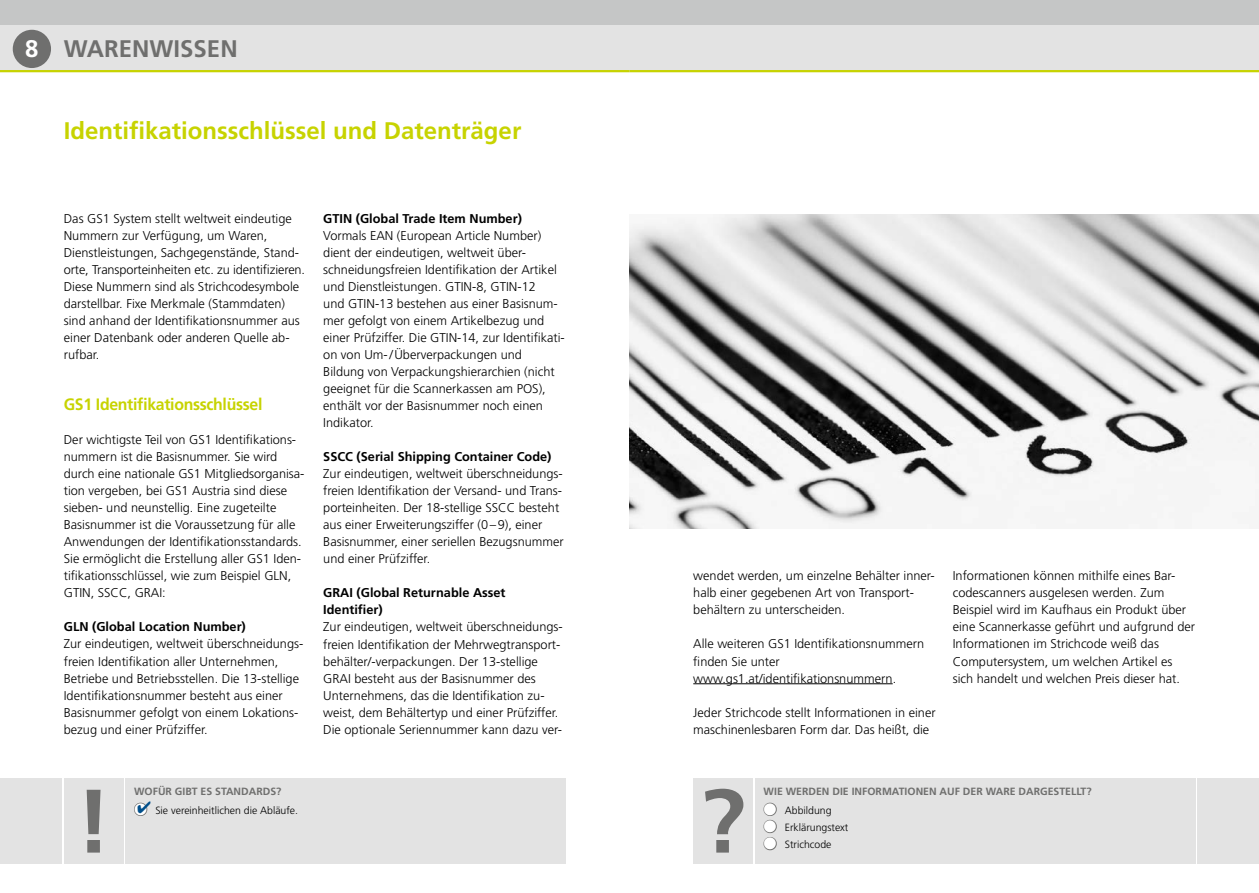
<style>
.page{position:relative;width:1259px;height:893px;background:#fff}
.page>*{position:absolute;margin:0;border:0;box-sizing:border-box;transform-origin:0 0}
.t1{font:700 24px "Frutiger CE";color:#c7d300}
.t2{font:700 24px "Frutiger CE";color:#6f6f6e}
.t3{font:700 16.5px "Frutiger CE";letter-spacing:-.02em;color:#c7d300;scale:.96 1}
.t4{font:300 12.75px/17px "Frutiger CE";color:#000}
.t5{font:700 12.75px/17px "Frutiger CE";color:#000}
.t6{font:700 10.5px "Frutiger CE";color:#6f6f6e}
.t7{font:300 10.5px "Frutiger CE";color:#000}
.s1{color:#fff}
.s2{color:#004f8b}
</style>
<div class="page">
<img style="left:629px;top:214px;width:630px;height:315px">
<div style="left:1197px;top:778px;width:62px;height:85px;background:#e3e3e3"></div>
<div style="left:755px;top:778px;width:440px;height:85px;background:#e3e3e3"></div>
<div style="left:693px;top:778px;width:60px;height:85px;background:#e3e3e3"></div>
<svg style="left:705px;top:789px;width:38px;height:64px"></svg>
<hr style="left:693px;top:683px;width:199px;height:1px;background:#000">
<div style="left:0;top:778px;width:62px;height:85px;background:#e3e3e3"></div>
<div style="left:126px;top:778px;width:440px;height:85px;background:#e3e3e3"></div>
<div style="left:64px;top:778px;width:59px;height:85px;background:#e3e3e3"></div>
<svg style="left:87px;top:790px;width:14px;height:63px"></svg>
<div style="left:0;top:0;width:629px;height:26px;background:#c5c6c6"></div>
<div style="left:629px;top:0;width:630px;height:26px;background:#c5c6c6"></div>
<div style="left:0;top:26px;width:629px;height:46px;background:#e3e3e3"></div>
<div style="left:629px;top:26px;width:630px;height:46px;background:#e3e3e3"></div>
<hr style="left:0;top:70px;width:629px;height:2px;background:#c7d300">
<hr style="left:629px;top:70px;width:630px;height:2px;background:#c7d300">
<div style="left:13px;top:30px;width:38px;height:38px;background:#6f6f6e;border-radius:50%"></div>
<svg style="left:763px;top:802px;width:14px;height:49px"></svg>
<svg style="left:134px;top:802px;width:14px;height:14px"></svg>
<h1 class="t2" style="left:25px;top:35px;width:214px"><span class="s1">8</span> WARENWISSEN</h1>
<h1 class="t1" style="left:64px;top:117px;width:459px">Identifikationsschlüssel und Datenträger</h1>
<p class="t4" style="left:64px;top:210px;width:243px">Das GS1 System stellt weltweit eindeutige Nummern zur Verfügung, um Waren, Dienstleistungen, Sachgegenstände, Stand&shy;orte, Transporteinheiten etc. zu identifizieren.<br>Diese Nummern sind als Strichcodesymbole darstellbar. Fixe Merkmale (Stammdaten) sind anhand der Identifikationsnummer aus einer Datenbank oder anderen Quelle ab&shy;rufbar.</p>
<p class="t3" style="left:64px;top:395px;width:208px">GS1 Identifikationsschlüssel</p>
<p class="t4" style="left:64px;top:431px;width:242px">Der wichtigste Teil von GS1 Identifikations&shy;nummern ist die Basisnummer. Sie wird durch eine nationale GS1 Mitgliedsorganisa&shy;tion vergeben, bei GS1 Austria sind diese sieben- und neunstellig. Eine zugeteilte Basisnummer ist die Voraussetzung für alle Anwendungen der Identifikationsstandards.<br>Sie ermöglicht die Erstellung aller GS1 Iden&shy;tifikationsschlüssel, wie zum Beispiel GLN, GTIN, SSCC, GRAI:</p>
<p class="t5" style="left:64px;top:618px;width:184px">GLN (Global Location Number)</p>
<p class="t4" style="left:64px;top:635px;width:241px">Zur eindeutigen, weltweit überschneidungs&shy;freien Identifikation aller Unternehmen, Betriebe und Betriebsstellen. Die 13-stellige Identifikationsnummer besteht aus einer Basisnummer gefolgt von einem Lokations&shy;bezug und einer Prüfziffer.</p>
<p class="t5" style="left:323px;top:210px;width:200px">GTIN (Global Trade Item Number)</p>
<p class="t4" style="left:323px;top:227px;width:243px">Vormals EAN (European Article Number) dient der eindeutigen, weltweit über&shy;schneidungsfreien Identifikation der Artikel und Dienstleistungen. GTIN-8, GTIN-12<br>und GTIN-13 bestehen aus einer Basisnum&shy;mer gefolgt von einem Artikelbezug und einer Prüfziffer. Die GTIN-14, zur Identifikati&shy;on von Um- /Überverpackungen und Bildung von Verpackungshierarchien (nicht geeignet für die Scannerkassen am POS), enthält vor der Basisnummer noch einen Indikator.</p>
<p class="t5" style="left:323px;top:448px;width:230px">SSCC (Serial Shipping Container Code)</p>
<p class="t4" style="left:323px;top:465px;width:242px">Zur eindeutigen, weltweit überschneidungs&shy;freien Identifikation der Versand- und Trans&shy;porteinheiten. Der 18-stellige SSCC besteht aus einer Erweiterungsziffer (0–9), einer Basisnummer, einer seriellen Bezugsnummer und einer Prüfziffer.</p>
<p class="t5" style="left:323px;top:584px;width:184px">GRAI (Global Returnable Asset<br>Identifier)</p>
<p class="t4" style="left:323px;top:618px;width:241px">Zur eindeutigen, weltweit überschneidungs&shy;freien Identifikation der Mehrwegtransport&shy;behälter/-verpackungen. Der 13-stellige GRAI besteht aus der Basisnummer des Unternehmens, das die Identifikation zu&shy;weist, dem Behältertyp und einer Prüfziffer.<br>Die optionale Seriennummer kann dazu ver-</p>
<p class="t6" style="left:134px;top:785px;width:149px">WOFÜR GIBT ES STANDARDS?</p>
<p class="t7" style="left:134px;top:804px;width:165px"><span class="s1">●</span><span class="s2">✔</span> Sie vereinheitlichen die Abläufe.</p>
<p class="t4" style="left:693px;top:567px;width:243px">wendet werden, um einzelne Behälter inner&shy;halb einer gegebenen Art von Transport&shy;behältern zu unterscheiden.</p>
<p class="t4" style="left:693px;top:635px;width:232px">Alle weiteren GS1 Identifikationsnummern finden Sie unter www.gs1.at/identifikationsnummern.</p>
<p class="t4" style="left:693px;top:703px;width:244px">Jeder Strichcode stellt Informationen in einer maschinenlesbaren Form dar. Das heißt, die</p>
<p class="t4" style="left:952px;top:567px;width:244px">Informationen können mithilfe eines Bar&shy;codescanners ausgelesen werden. Zum Beispiel wird im Kaufhaus ein Produkt über eine Scannerkasse geführt und aufgrund der Informationen im Strichcode weiß das Computersystem, um welchen Artikel es sich handelt und welchen Preis dieser hat.</p>
<p class="t6" style="left:763px;top:785px;width:330px">WIE WERDEN DIE INFORMATIONEN AUF DER WARE DARGESTELLT?</p>
<p class="t7" style="left:763px;top:804px;width:69px"><span class="s1">●</span> Abbildung</p>
<p class="t7" style="left:763px;top:821px;width:86px"><span class="s1">●</span> Erklärungstext</p>
<p class="t7" style="left:763px;top:838px;width:69px"><span class="s1">●</span> Strichcode</p>
</div>
